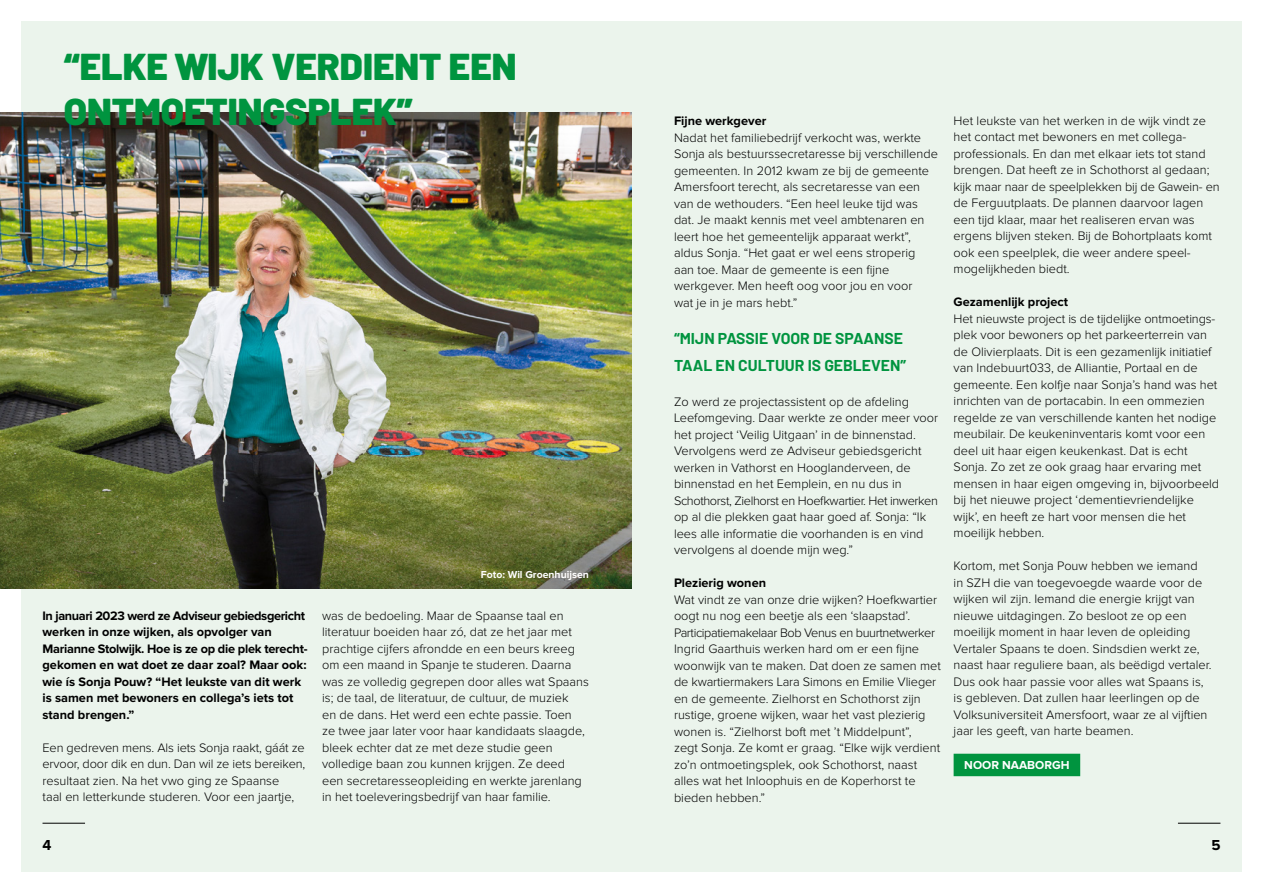
<style>
.page{position:relative;width:1263px;height:893px;background:#fff}
.page>*{position:absolute;margin:0;border:0;box-sizing:border-box;transform-origin:0 0}
.t1{font:900 37.5px/45px "Barlow";color:#00943f}
.t2{font:700 15.75px/27px "Barlow";color:#00943f}
.t3{font:700 15px "Proxima Nova";color:#000}
.t4{font:300 12.75px/16.5px "Proxima Nova";color:#000}
.t5{font:700 12.75px/16.5px "Proxima Nova";color:#000}
.t6{font:700 12px "Proxima Nova";color:#fff}
.t7{font:700 10.5px "Proxima Nova";color:#fff}
</style>
<div class="page">
<div style="left:21px;top:21px;width:1221px;height:851px;background:#ebf4ec"></div>
<img style="left:0;top:113px;width:631px;height:475px">
<hr style="left:43px;top:823px;width:42px;height:1px;background:#000">
<hr style="left:1178px;top:823px;width:42px;height:1px;background:#000">
<div style="left:954px;top:754px;width:126px;height:22px;background:#00943f"></div>
<h1 class="t1" style="left:64px;top:44px;width:454px">“ELKE WIJK VERDIENT EEN<br>ONTMOETINGSPLEK”</h1>
<p class="t5" style="left:43px;top:608px;width:266px">In januari 2023 werd ze Adviseur gebiedsgericht werken in onze wijken, als opvolger van Marianne Stolwijk. Hoe is ze op die plek terecht&shy;gekomen en wat doet ze daar zoal? Maar ook: wie ís Sonja Pouw? “Het leukste van dit werk is samen met bewoners en collega’s iets tot stand brengen.”</p>
<p class="t4" style="left:43px;top:740px;width:264px">Een gedreven mens. Als iets Sonja raakt, gáát ze ervoor, door dik en dun. Dan wil ze iets bereiken, resultaat zien. Na het vwo ging ze Spaanse<br>taal en letterkunde studeren. Voor een jaartje,</p>
<p class="t3" style="left:43px;top:837px;width:10px">4</p>
<p class="t7" style="left:481px;top:568px;width:110px">Foto: Wil Groenhuijsen</p>
<p class="t4" style="left:322px;top:608px;width:268px">was de bedoeling. Maar de Spaanse taal en literatuur boeiden haar zó, dat ze het jaar met prachtige cijfers afrondde en een beurs kreeg om een maand in Spanje te studeren. Daarna was ze volledig gegrepen door alles wat Spaans is; de taal, de literatuur, de cultuur, de muziek<br>en de dans. Het werd een echte passie. Toen<br>ze twee jaar later voor haar kandidaats slaagde, bleek echter dat ze met deze studie geen volledige baan zou kunnen krijgen. Ze deed een secretaresseopleiding en werkte jarenlang in het toeleveringsbedrijf van haar familie.</p>
<p class="t5" style="left:674px;top:113px;width:94px">Fijne werkgever</p>
<p class="t4" style="left:674px;top:130px;width:265px">Nadat het familiebedrijf verkocht was, werkte Sonja als bestuurssecretaresse bij verschillende gemeenten. In 2012 kwam ze bij de gemeente Amersfoort terecht, als secretaresse van een van de wethouders. “Een heel leuke tijd was dat. Je maakt kennis met veel ambtenaren en leert hoe het gemeentelijk apparaat werkt”, aldus Sonja. “Het gaat er wel eens stroperig aan toe. Maar de gemeente is een fijne werkgever. Men heeft oog voor jou en voor<br>wat je in je mars hebt.”</p>
<p class="t2" style="left:674px;top:325px;width:234px">“MIJN PASSIE VOOR DE SPAANSE<br>TAAL EN CULTUUR IS GEBLEVEN”</p>
<p class="t4" style="left:674px;top:394px;width:266px">Zo werd ze projectassistent op de afdeling Leefomgeving. Daar werkte ze onder meer voor het project ‘Veilig Uitgaan’ in de binnenstad.<br>Vervolgens werd ze Adviseur gebiedsgericht werken in Vathorst en Hooglanderveen, de binnenstad en het Eemplein, en nu dus in Schothorst, Zielhorst en Hoefkwartier. Het inwerken op al die plekken gaat haar goed af. Sonja: “Ik lees alle informatie die voorhanden is en vind vervolgens al doende mijn weg.”</p>
<p class="t5" style="left:674px;top:575px;width:94px">Plezierig wonen</p>
<p class="t4" style="left:674px;top:592px;width:268px">Wat vindt ze van onze drie wijken? Hoefkwartier oogt nu nog een beetje als een ‘slaapstad’.<br>Participatiemakelaar Bob Venus en buurtnetwerker Ingrid Gaarthuis werken hard om er een fijne woonwijk van te maken. Dat doen ze samen met de kwartiermakers Lara Simons en Emilie Vlieger en de gemeente. Zielhorst en Schothorst zijn rustige, groene wijken, waar het vast plezierig wonen is. “Zielhorst boft met ’t Middelpunt”,<br>zegt Sonja. Ze komt er graag. “Elke wijk verdient zo’n ontmoetingsplek, ook Schothorst, naast alles wat het Inloophuis en de Koperhorst te bieden hebben.”</p>
<p class="t4" style="left:954px;top:113px;width:268px">Het leukste van het werken in de wijk vindt ze het contact met bewoners en met collega&shy;professionals. En dan met elkaar iets tot stand brengen. Dat heeft ze in Schothorst al gedaan; kijk maar naar de speelplekken bij de Gawein- en de Ferguutplaats. De plannen daarvoor lagen een tijd klaar, maar het realiseren ervan was ergens blijven steken. Bij de Bohortplaats komt ook een speelplek, die weer andere speel&shy;mogelijkheden biedt.</p>
<p class="t5" style="left:954px;top:294px;width:116px">Gezamenlijk project</p>
<p class="t4" style="left:954px;top:311px;width:267px">Het nieuwste project is de tijdelijke ontmoetings&shy;plek voor bewoners op het parkeerterrein van de Olivierplaats. Dit is een gezamenlijk initiatief van Indebuurt033, de Alliantie, Portaal en de gemeente. Een kolfje naar Sonja’s hand was het inrichten van de portacabin. In een ommezien regelde ze van verschillende kanten het nodige meubilair. De keukeninventaris komt voor een deel uit haar eigen keukenkast. Dat is echt Sonja. Zo zet ze ook graag haar ervaring met mensen in haar eigen omgeving in, bijvoorbeeld bij het nieuwe project ‘dementievriendelijke wijk’, en heeft ze hart voor mensen die het moeilijk hebben.</p>
<p class="t4" style="left:954px;top:558px;width:259px">Kortom, met Sonja Pouw hebben we iemand<br>in SZH die van toegevoegde waarde voor de wijken wil zijn. Iemand die energie krijgt van nieuwe uitdagingen. Zo besloot ze op een moeilijk moment in haar leven de opleiding Vertaler Spaans te doen. Sindsdien werkt ze, naast haar reguliere baan, als beëdigd vertaler.<br>Dus ook haar passie voor alles wat Spaans is, is gebleven. Dat zullen haar leerlingen op de Volksuniversiteit Amersfoort, waar ze al vijftien jaar les geeft, van harte beamen.</p>
<p class="t6" style="left:964px;top:758px;width:107px">NOOR NAABORGH</p>
<p class="t3" style="left:1211px;top:837px;width:11px">5</p>
</div>
